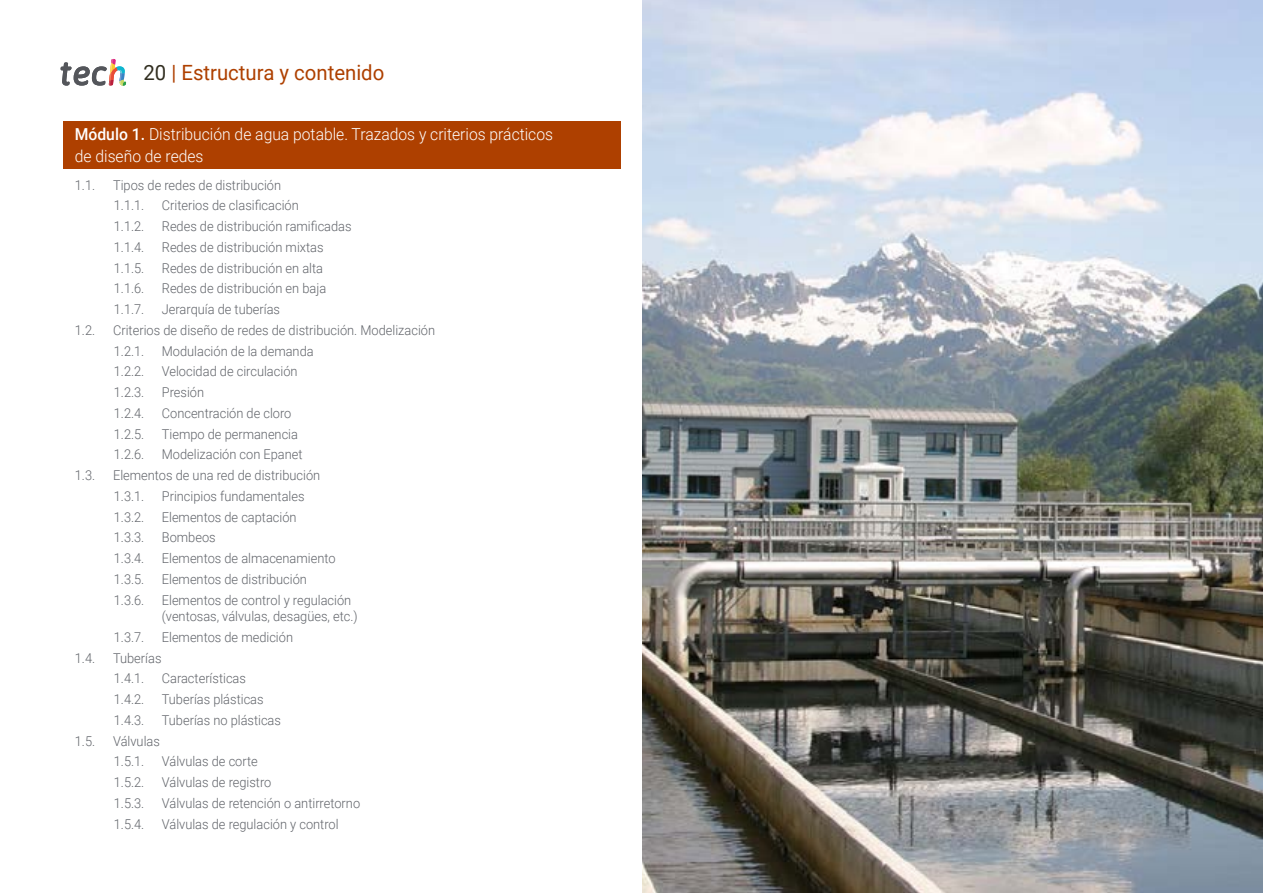
<style>
.page{position:relative;width:1263px;height:893px;background:#fff}
.page>*{position:absolute;margin:0;border:0;box-sizing:border-box;transform-origin:0 0}
.t1{font:21px "Roboto";color:#ae4000}
.t2{font:300 16.5px/22.5px "Roboto";color:#fff;scale:.95 1}
.t3{font:300 13.5px/20.7px "Roboto";color:#61646a;scale:.95 1}
.s1{color:#312e20}
.s2{font-weight:500}
</style>
<div class="page">
<div style="left:64px;top:121px;width:557px;height:48px;background:#ae4000"></div>
<img style="left:642px;top:0;width:621px;height:893px">
<svg style="left:61px;top:59px;width:65px;height:27px"></svg>
<h1 class="t1" style="left:144px;top:57px;width:242px"><span class="s1">20</span> | Estructura y contenido</h1>
<p class="t2" style="left:75px;top:122px;width:505px"><span class="s2">Módulo 1.</span> Distribución de agua potable. Trazados y criterios prácticos de diseño de redes</p>
<p class="t3" style="left:75px;top:174px;width:23px">1.1.</p>
<p class="t3" style="left:113px;top:174px;width:178px">Tipos de redes de distribución<br>1.1.1.</p>
<p class="t3" style="left:162px;top:195px;width:146px">Criterios de clasificación</p>
<p class="t3" style="left:114px;top:215px;width:34px">1.1.2.</p>
<p class="t3" style="left:162px;top:215px;width:201px">Redes de distribución ramificadas</p>
<p class="t3" style="left:114px;top:236px;width:34px">1.1.4.</p>
<p class="t3" style="left:162px;top:236px;width:172px">Redes de distribución mixtas</p>
<p class="t3" style="left:114px;top:257px;width:34px">1.1.5.</p>
<p class="t3" style="left:162px;top:257px;width:171px">Redes de distribución en alta</p>
<p class="t3" style="left:114px;top:278px;width:34px">1.1.6.</p>
<p class="t3" style="left:162px;top:278px;width:174px">Redes de distribución en baja</p>
<p class="t3" style="left:114px;top:298px;width:34px">1.1.7.</p>
<p class="t3" style="left:162px;top:298px;width:126px">Jerarquía de tuberías</p>
<p class="t3" style="left:75px;top:319px;width:23px">1.2.</p>
<p class="t3" style="left:113px;top:319px;width:340px">Criterios de diseño de redes de distribución. Modelización<br>1.2.1.</p>
<p class="t3" style="left:162px;top:340px;width:161px">Modulación de la demanda</p>
<p class="t3" style="left:114px;top:361px;width:34px">1.2.2.</p>
<p class="t3" style="left:162px;top:361px;width:144px">Velocidad de circulación</p>
<p class="t3" style="left:114px;top:381px;width:34px">1.2.3.</p>
<p class="t3" style="left:162px;top:381px;width:46px">Presión</p>
<p class="t3" style="left:114px;top:402px;width:34px">1.2.4.</p>
<p class="t3" style="left:162px;top:402px;width:138px">Concentración de cloro</p>
<p class="t3" style="left:114px;top:423px;width:34px">1.2.5.</p>
<p class="t3" style="left:162px;top:423px;width:145px">Tiempo de permanencia</p>
<p class="t3" style="left:114px;top:444px;width:34px">1.2.6.</p>
<p class="t3" style="left:162px;top:444px;width:150px">Modelización con Epanet</p>
<p class="t3" style="left:75px;top:464px;width:23px">1.3.</p>
<p class="t3" style="left:113px;top:464px;width:220px">Elementos de una red de distribución<br>1.3.1.</p>
<p class="t3" style="left:162px;top:485px;width:152px">Principios fundamentales</p>
<p class="t3" style="left:114px;top:506px;width:34px">1.3.2.</p>
<p class="t3" style="left:162px;top:506px;width:143px">Elementos de captación</p>
<p class="t3" style="left:114px;top:527px;width:34px">1.3.3.</p>
<p class="t3" style="left:162px;top:527px;width:58px">Bombeos</p>
<p class="t3" style="left:114px;top:547px;width:34px">1.3.4.</p>
<p class="t3" style="left:162px;top:547px;width:184px">Elementos de almacenamiento</p>
<p class="t3" style="left:114px;top:568px;width:34px">1.3.5.</p>
<p class="t3" style="left:162px;top:568px;width:154px">Elementos de distribución</p>
<p class="t3" style="left:114px;top:589px;width:34px">1.3.6.</p>
<p class="t3" style="left:162px;top:591px;width:208px;line-height:16.5px">Elementos de control y regulación (ventosas, válvulas, desagües, etc.)</p>
<p class="t3" style="left:114px;top:626px;width:34px">1.3.7.</p>
<p class="t3" style="left:162px;top:626px;width:140px">Elementos de medición</p>
<p class="t3" style="left:75px;top:647px;width:23px">1.4.</p>
<p class="t3" style="left:113px;top:647px;width:52px">Tuberías<br>1.4.1.</p>
<p class="t3" style="left:162px;top:668px;width:90px">Características</p>
<p class="t3" style="left:114px;top:688px;width:34px">1.4.2.</p>
<p class="t3" style="left:162px;top:688px;width:109px">Tuberías plásticas</p>
<p class="t3" style="left:114px;top:709px;width:34px">1.4.3.</p>
<p class="t3" style="left:162px;top:709px;width:127px">Tuberías no plásticas</p>
<p class="t3" style="left:75px;top:730px;width:23px">1.5.</p>
<p class="t3" style="left:113px;top:730px;width:51px">Válvulas<br>1.5.1.</p>
<p class="t3" style="left:162px;top:751px;width:103px">Válvulas de corte</p>
<p class="t3" style="left:114px;top:771px;width:34px">1.5.2.</p>
<p class="t3" style="left:162px;top:771px;width:117px">Válvulas de registro</p>
<p class="t3" style="left:114px;top:792px;width:34px">1.5.3.</p>
<p class="t3" style="left:162px;top:792px;width:210px">Válvulas de retención o antirretorno</p>
<p class="t3" style="left:114px;top:813px;width:34px">1.5.4.</p>
<p class="t3" style="left:162px;top:813px;width:188px">Válvulas de regulación y control</p>
</div>
